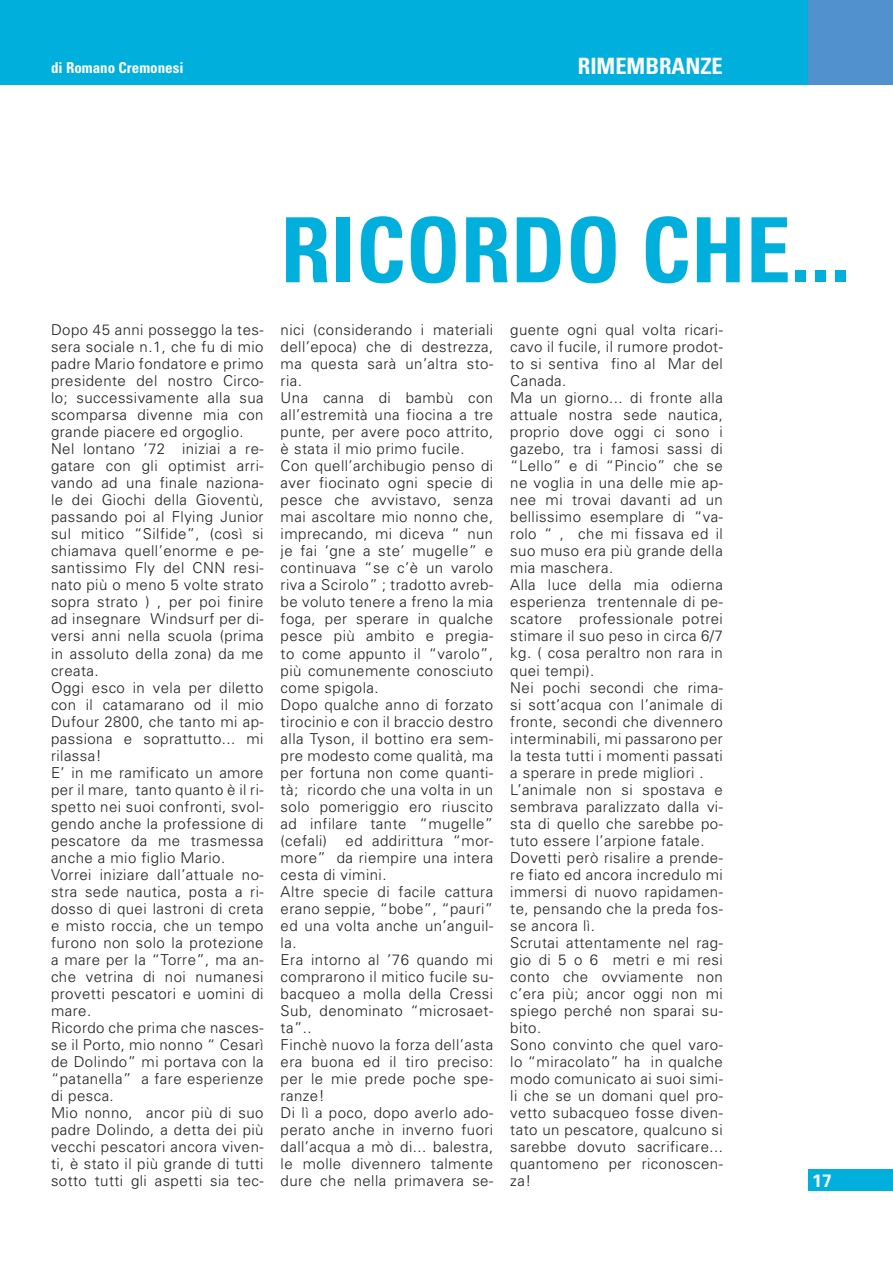
<style>
.page{position:relative;width:893px;height:1263px;background:#fff}
.page>*{position:absolute;margin:0;border:0;box-sizing:border-box;transform-origin:0 0}
.t1{font:700 condensed 90px "Univers";color:#00afdb}
.t2{font:700 condensed 22.5px "Univers";color:#fff}
.t3{font:700 18px "Univers";color:#fff}
.t4{font:300 15px/17px "Univers";letter-spacing:.03em;color:#231f20}
.t5{font:700 condensed 15px "Univers";color:#fff}
</style>
<div class="page">
<div style="left:808px;top:0;width:85px;height:85px;background:#5191cd"></div>
<div style="left:0;top:0;width:808px;height:85px;background:#00afdb"></div>
<div style="left:808px;top:1169px;width:85px;height:22px;background:#00afdb"></div>
<p class="t5" style="left:51px;top:62px;width:134px">di Romano Cremonesi</p>
<h2 class="t2" style="left:578px;top:58px;width:147px">RIMEMBRANZE</h2>
<h1 class="t1" style="left:281px;top:217px;width:572px">RICORDO CHE...</h1>
<p class="t4" style="left:51px;top:323px;width:214px">Dopo 45 anni posseggo la tes&shy;sera sociale n.1, che fu di mio padre Mario fondatore e primo presidente del nostro Circo&shy;lo; successivamente alla sua scomparsa divenne mia con grande piacere ed orgoglio.<br>Nel lontano ’72 iniziai a re&shy;gatare con gli optimist arri&shy;vando ad una finale naziona&shy;le dei Giochi della Gioventù, passando poi al Flying Junior sul mitico “Silfide”, (così si chiamava quell’enorme e pe&shy;santissimo Fly del CNN resi&shy;nato più o meno 5 volte strato sopra strato ) , per poi finire ad insegnare Windsurf per di&shy;versi anni nella scuola (prima in assoluto della zona) da me creata.<br>Oggi esco in vela per diletto con il catamarano od il mio<br>Dufour 2800, che tanto mi ap&shy;passiona e soprattutto... mi rilassa!<br>E’ in me ramificato un amore per il mare, tanto quanto è il ri&shy;spetto nei suoi confronti, svol&shy;gendo anche la professione di pescatore da me trasmessa anche a mio figlio Mario.<br>Vorrei iniziare dall’attuale no&shy;stra sede nautica, posta a ri&shy;dosso di quei lastroni di creta e misto roccia, che un tempo furono non solo la protezione a mare per la “Torre”, ma an&shy;che vetrina di noi numanesi provetti pescatori e uomini di mare.<br>Ricordo che prima che nasces&shy;se il Porto, mio nonno “ Cesarì de Dolindo” mi portava con la “patanella” a fare esperienze di pesca.<br>Mio nonno, ancor più di suo padre Dolindo, a detta dei più vecchi pescatori ancora viven&shy;ti, è stato il più grande di tutti sotto tutti gli aspetti sia tec-</p>
<p class="t4" style="left:281px;top:323px;width:214px">nici (considerando i materiali dell’epoca) che di destrezza, ma questa sarà un’altra sto&shy;ria.<br>Una canna di bambù con all’estremità una fiocina a tre punte, per avere poco attrito, è stata il mio primo fucile.<br>Con quell’archibugio penso di aver fiocinato ogni specie di pesce che avvistavo, senza mai ascoltare mio nonno che, imprecando, mi diceva “ nun je fai ‘gne a ste’ mugelle” e continuava “se c’è un varolo riva a Scirolo” ; tradotto avreb&shy;be voluto tenere a freno la mia foga, per sperare in qualche pesce più ambito e pregia&shy;to come appunto il “varolo”, più comunemente conosciuto come spigola.<br>Dopo qualche anno di forzato tirocinio e con il braccio destro alla Tyson, il bottino era sem&shy;pre modesto come qualità, ma per fortuna non come quanti&shy;tà; ricordo che una volta in un solo pomeriggio ero riuscito ad infilare tante “mugelle” (cefali) ed addirittura “mor&shy;more” da riempire una intera cesta di vimini.<br>Altre specie di facile cattura erano seppie, “bobe”, “pauri” ed una volta anche un’anguil&shy;la.<br>Era intorno al ’76 quando mi comprarono il mitico fucile su&shy;bacqueo a molla della Cressi<br>Sub, denominato “microsaet&shy;ta”..<br>Finchè nuovo la forza dell’asta era buona ed il tiro preciso: per le mie prede poche spe&shy;ranze!<br>Di lì a poco, dopo averlo ado&shy;perato anche in inverno fuori dall’acqua a mò di... balestra, le molle divennero talmente dure che nella primavera se-</p>
<p class="t4" style="left:510px;top:323px;width:214px">guente ogni qual volta ricari&shy;cavo il fucile, il rumore prodot&shy;to si sentiva fino al Mar del<br>Canada.<br>Ma un giorno... di fronte alla attuale nostra sede nautica, proprio dove oggi ci sono i gazebo, tra i famosi sassi di “Lello” e di “Pincio” che se ne voglia in una delle mie ap&shy;nee mi trovai davanti ad un bellissimo esemplare di “va&shy;rolo “ , che mi fissava ed il suo muso era più grande della mia maschera.<br>Alla luce della mia odierna esperienza trentennale di pe&shy;scatore professionale potrei stimare il suo peso in circa 6/7 kg. ( cosa peraltro non rara in quei tempi).<br>Nei pochi secondi che rima&shy;si sott’acqua con l’animale di fronte, secondi che divennero interminabili, mi passarono per la testa tutti i momenti passati a sperare in prede migliori .<br>L’animale non si spostava e sembrava paralizzato dalla vi&shy;sta di quello che sarebbe po&shy;tuto essere l’arpione fatale.<br>Dovetti però risalire a prende&shy;re fiato ed ancora incredulo mi immersi di nuovo rapidamen&shy;te, pensando che la preda fos&shy;se ancora lì.<br>Scrutai attentamente nel rag&shy;gio di 5 o 6 metri e mi resi conto che ovviamente non c’era più; ancor oggi non mi spiego perché non sparai su&shy;bito.<br>Sono convinto che quel varo&shy;lo “miracolato” ha in qualche modo comunicato ai suoi simi&shy;li che se un domani quel pro&shy;vetto subacqueo fosse diven&shy;tato un pescatore, qualcuno si sarebbe dovuto sacrificare... quantomeno per riconoscen&shy;za!</p>
<p class="t3" style="left:812px;top:1174px;width:22px">17</p>
</div>
